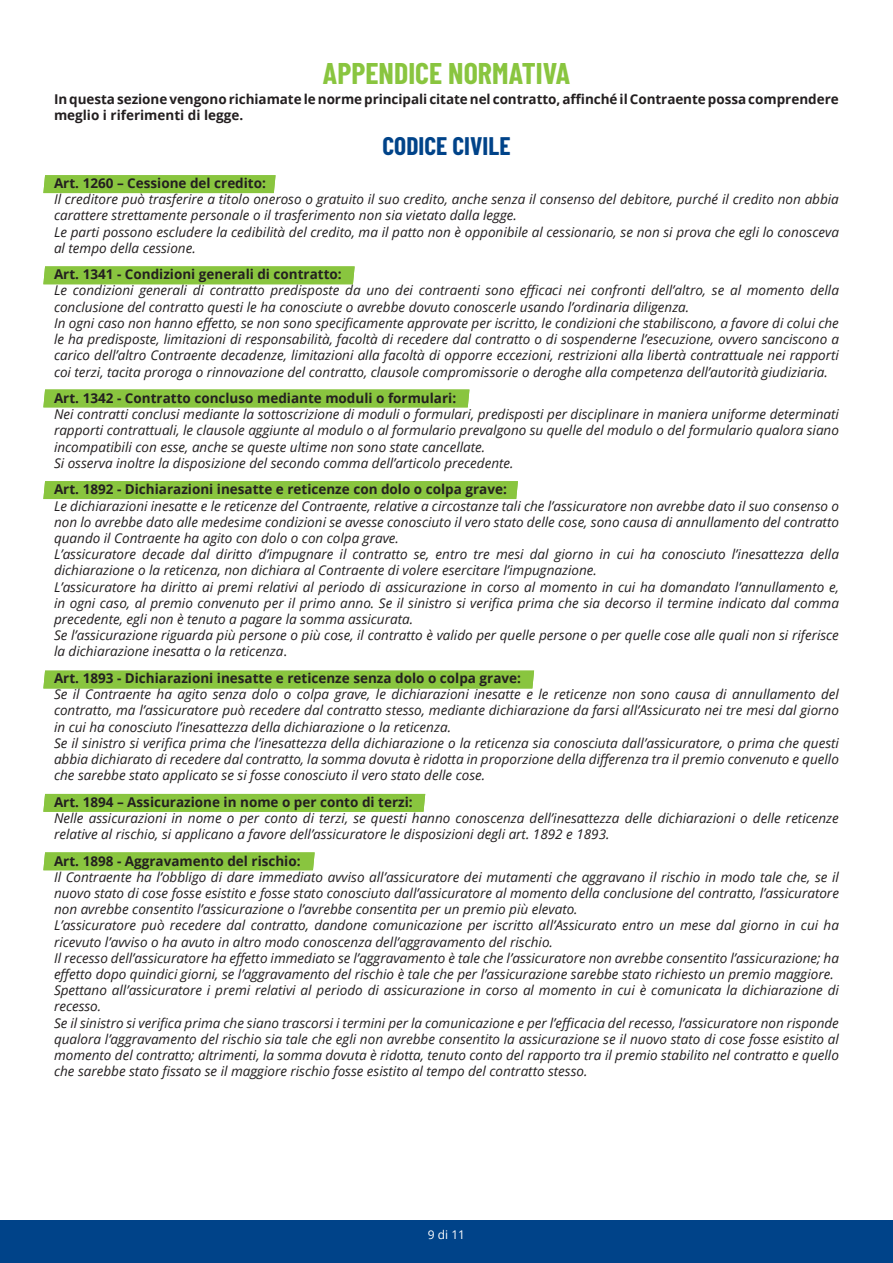
<style>
.page{position:relative;width:893px;height:1263px;background:#fff}
.page>*{position:absolute;margin:0;border:0;box-sizing:border-box;transform-origin:0 0}
.Titolo_1{font:700 30px "Barlow Condensed";color:#89c53f}
.Normale{font:700 25.5px "Barlow Condensed";color:#004389}
.Normale-2{font:italic 13.5px/16.2px "Open Sans";color:#231f20}
.Normale-3{font:700 13.5px/16.2px "Open Sans";color:#231f20}
.t1{font:12px "Open Sans";color:#fff}
.s1{font-style:normal}
</style>
<div class="page">
<div style="left:0;top:1220px;width:893px;height:43px;background:#004389"></div>
<div style="left:43px;top:175px;width:233px;height:18px;background:#89c53f"></div>
<div style="left:43px;top:266px;width:312px;height:18px;background:#89c53f"></div>
<div style="left:43px;top:389px;width:426px;height:18px;background:#89c53f"></div>
<div style="left:43px;top:481px;width:475px;height:18px;background:#89c53f"></div>
<div style="left:43px;top:852px;width:272px;height:18px;background:#89c53f"></div>
<div style="left:43px;top:671px;width:491px;height:17px;background:#89c53f"></div>
<div style="left:43px;top:794px;width:382px;height:18px;background:#89c53f"></div>
<p class="Titolo_1" style="left:323px;top:55px;width:249px">APPENDICE NORMATIVA</p>
<p class="Normale-3" style="left:54px;top:90px;width:786px">In questa sezione vengono richiamate le norme principali citate nel contratto, affinché il Contraente possa comprendere meglio i riferimenti di legge.</p>
<p class="Normale" style="left:382px;top:130px;width:130px">CODICE CIVILE</p>
<p class="Normale-3" style="left:54px;top:175px;width:214px">Art. 1260 – Cessione del credito:</p>
<p class="Normale-2" style="left:54px;top:191px;width:786px">Il creditore può trasferire a titolo oneroso o gratuito il suo credito, anche senza il consenso del debitore, purché il credito non abbia carattere strettamente personale o il trasferimento non sia vietato dalla legge.</p>
<p class="Normale-2" style="left:54px;top:223px;width:786px">Le parti possono escludere la cedibilità del credito, ma il patto non è opponibile al cessionario, se non si prova che egli lo conosceva al tempo della cessione.</p>
<p class="Normale-3" style="left:54px;top:266px;width:289px">Art. 1341 - Condizioni generali di contratto:</p>
<p class="Normale-2" style="left:54px;top:282px;width:786px">Le condizioni generali di contratto predisposte da uno dei contraenti sono efficaci nei confronti dell’altro, se al momento della conclusione del contratto questi le ha conosciute o avrebbe dovuto conoscerle usando l’ordinaria diligenza.</p>
<p class="Normale-2" style="left:54px;top:314px;width:786px;text-align:justify">In ogni caso non hanno effetto, se non sono specificamente approvate per iscritto, le condizioni che stabiliscono, a favore di colui che le ha predisposte, limitazioni di responsabilità, facoltà di recedere dal contratto o di sospenderne l’esecuzione, ovvero sanciscono a carico dell’altro Contraente decadenze, limitazioni alla facoltà di opporre eccezioni, restrizioni alla libertà contrattuale nei rapporti coi terzi, tacita proroga o rinnovazione del contratto, clausole compromissorie o deroghe alla competenza dell’autorità giudiziaria.</p>
<p class="Normale-3" style="left:54px;top:390px;width:404px">Art. 1342 - Contratto concluso mediante moduli o formulari:</p>
<p class="Normale-2" style="left:54px;top:406px;width:786px;text-align:justify">Nei contratti conclusi mediante la sottoscrizione di moduli o formulari, predisposti per disciplinare in maniera uniforme determinati rapporti contrattuali, le clausole aggiunte al modulo o al formulario prevalgono su quelle del modulo o del formulario qualora siano incompatibili con esse, anche se queste ultime non sono state cancellate.</p>
<p class="Normale-2" style="left:54px;top:454px;width:461px">Si osserva inoltre la disposizione del secondo comma dell’articolo precedente.</p>
<p class="Normale-3" style="left:54px;top:481px;width:454px">Art. 1892 - Dichiarazioni inesatte e reticenze con dolo o colpa grave:</p>
<p class="Normale-2" style="left:54px;top:497px;width:786px;text-align:justify">Le dichiarazioni inesatte e le reticenze del Contraente, relative a circostanze tali che l’assicuratore non avrebbe dato il suo consenso o non lo avrebbe dato alle medesime condizioni se avesse conosciuto il vero stato delle cose, sono causa di annullamento del contratto quando il Contraente ha agito con dolo o con colpa grave.</p>
<p class="Normale-2" style="left:54px;top:546px;width:786px">L’assicuratore decade dal diritto d’impugnare il contratto se, entro tre mesi dal giorno in cui ha conosciuto l’inesattezza della dichiarazione o la reticenza, non dichiara al Contraente di volere esercitare l’impugnazione.</p>
<p class="Normale-2" style="left:54px;top:578px;width:786px;text-align:justify">L’assicuratore ha diritto ai premi relativi al periodo di assicurazione in corso al momento in cui ha domandato l’annullamento e, in ogni caso, al premio convenuto per il primo anno. Se il sinistro si verifica prima che sia decorso il termine indicato dal comma precedente, egli non è tenuto a pagare la somma assicurata.</p>
<p class="Normale-2" style="left:54px;top:627px;width:786px">Se l’assicurazione riguarda più persone o più cose, il contratto è valido per quelle persone o per quelle cose alle quali non si riferisce la dichiarazione inesatta o la reticenza<span class="s1">.</span></p>
<p class="Normale-3" style="left:54px;top:670px;width:468px">Art. 1893 - Dichiarazioni inesatte e reticenze senza dolo o colpa grave:</p>
<p class="Normale-2" style="left:54px;top:686px;width:786px;text-align:justify">Se il Contraente ha agito senza dolo o colpa grave, le dichiarazioni inesatte e le reticenze non sono causa di annullamento del contratto, ma l’assicuratore può recedere dal contratto stesso, mediante dichiarazione da farsi all’Assicurato nei tre mesi dal giorno in cui ha conosciuto l’inesattezza della dichiarazione o la reticenza.</p>
<p class="Normale-2" style="left:54px;top:734px;width:786px;text-align:justify">Se il sinistro si verifica prima che l’inesattezza della dichiarazione o la reticenza sia conosciuta dall’assicuratore, o prima che questi abbia dichiarato di recedere dal contratto, la somma dovuta è ridotta in proporzione della differenza tra il premio convenuto e quello che sarebbe stato applicato se si fosse conosciuto il vero stato delle cose.</p>
<p class="Normale-3" style="left:54px;top:793px;width:360px">Art. 1894 – Assicurazione in nome o per conto di terzi:</p>
<p class="Normale-2" style="left:54px;top:809px;width:786px">Nelle assicurazioni in nome o per conto di terzi, se questi hanno conoscenza dell’inesattezza delle dichiarazioni o delle reticenze relative al rischio, si applicano a favore dell’assicuratore le disposizioni degli art. 1892 e 1893.</p>
<p class="Normale-3" style="left:54px;top:852px;width:248px">Art. 1898 - Aggravamento del rischio:</p>
<p class="Normale-2" style="left:54px;top:868px;width:786px;text-align:justify">Il Contraente ha l’obbligo di dare immediato avviso all’assicuratore dei mutamenti che aggravano il rischio in modo tale che, se il nuovo stato di cose fosse esistito e fosse stato conosciuto dall’assicuratore al momento della conclusione del contratto, l’assicuratore non avrebbe consentito l’assicurazione o l’avrebbe consentita per un premio più elevato.</p>
<p class="Normale-2" style="left:54px;top:917px;width:786px">L’assicuratore può recedere dal contratto, dandone comunicazione per iscritto all’Assicurato entro un mese dal giorno in cui ha ricevuto l’avviso o ha avuto in altro modo conoscenza dell’aggravamento del rischio.</p>
<p class="Normale-2" style="left:54px;top:949px;width:786px">Il recesso dell’assicuratore ha effetto immediato se l’aggravamento è tale che l’assicuratore non avrebbe consentito l’assicurazione; ha effetto dopo quindici giorni, se l’aggravamento del rischio è tale che per l’assicurazione sarebbe stato richiesto un premio maggiore.</p>
<p class="Normale-2" style="left:54px;top:982px;width:786px">Spettano all’assicuratore i premi relativi al periodo di assicurazione in corso al momento in cui è comunicata la dichiarazione di recesso.</p>
<p class="Normale-2" style="left:54px;top:1014px;width:786px;text-align:justify">Se il sinistro si verifica prima che siano trascorsi i termini per la comunicazione e per l’efficacia del recesso, l’assicuratore non risponde qualora l’aggravamento del rischio sia tale che egli non avrebbe consentito la assicurazione se il nuovo stato di cose fosse esistito al momento del contratto; altrimenti, la somma dovuta è ridotta, tenuto conto del rapporto tra il premio stabilito nel contratto e quello che sarebbe stato fissato se il maggiore rischio fosse esistito al tempo del contratto stesso.</p>
<p class="t1" style="left:428px;top:1227px;width:39px">9 di 11</p>
</div>
